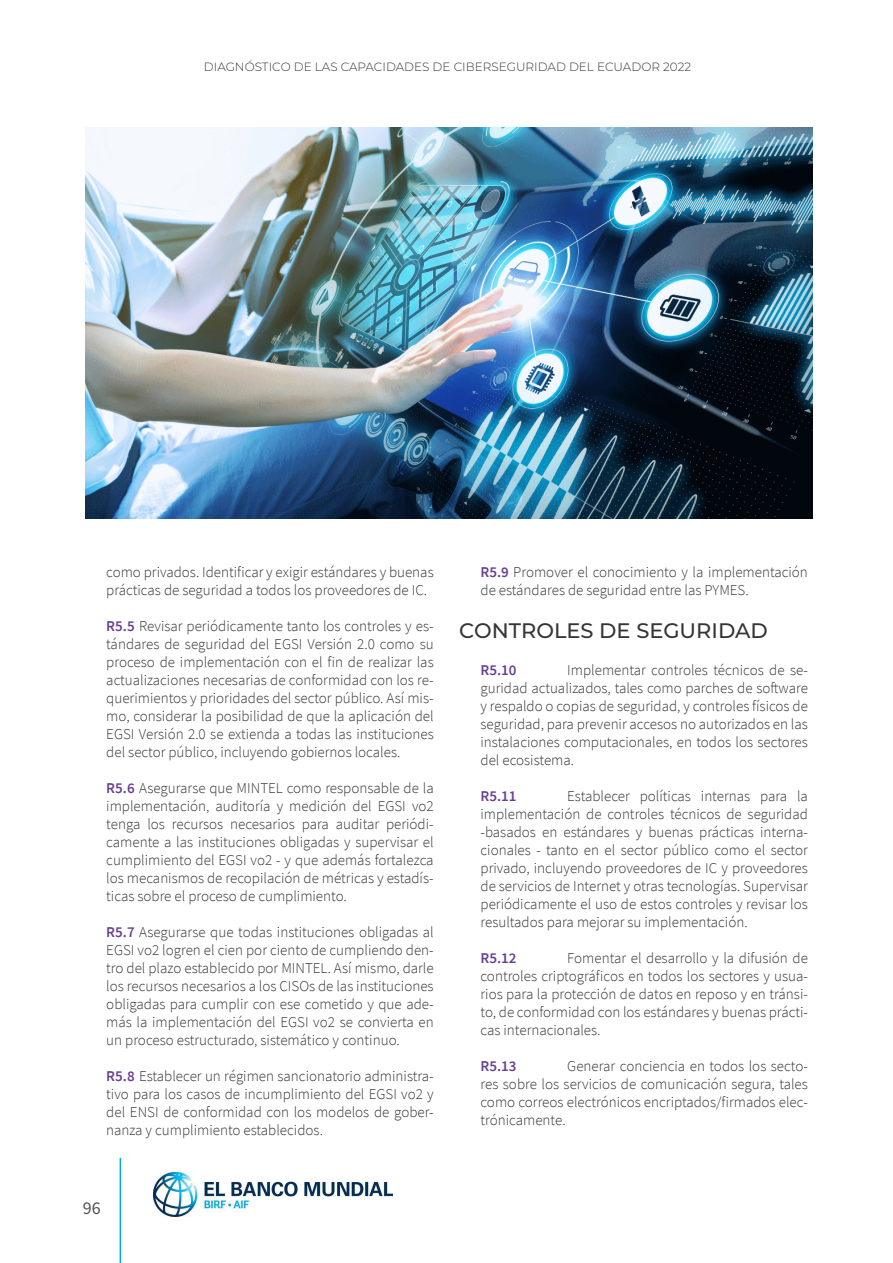
<style>
.page{position:relative;width:893px;height:1263px;background:#fff}
.page>*{position:absolute;margin:0;border:0;box-sizing:border-box;transform-origin:0 0}
.t1{font:500 21px "Montserrat";color:#363536}
.t2{font:18px "Source Sans Pro";color:#535355}
.t3{font:300 15px/18px "Source Sans Pro";color:#363536;text-align:justify}
.t4{font:600 15px "Source Sans Pro";color:#694091}
.t5{font:300 12px "Montserrat";color:#363536}
.s1{font-weight:600;color:#694091}
</style>
<div class="page">
<hr style="left:120px;top:1158px;width:1px;height:105px;background:#00abe3">
<img style="left:153px;top:1172px;width:239px;height:44px">
<img style="left:85px;top:128px;width:727px;height:391px">
<p class="t5" style="left:204px;top:59px;width:489px">DIAGNÓSTICO DE LAS CAPACIDADES DE CIBERSEGURIDAD DEL ECUADOR 2022</p>
<p class="t3" style="left:106px;top:563px;width:329px">como privados. Identificar y exigir estándares y buenas prácticas de seguridad a todos los proveedores de IC.</p>
<p class="t3" style="left:106px;top:617px;width:329px"><span class="s1">R5.5</span> Revisar periódicamente tanto los controles y es&shy;tándares de seguridad del EGSI Versión 2.0 como su proceso de implementación con el fin de realizar las actualizaciones necesarias de conformidad con los re&shy;querimientos y prioridades del sector público. Así mis&shy;mo, considerar la posibilidad de que la aplicación del EGSI Versión 2.0 se extienda a todas las instituciones del sector público, incluyendo gobiernos locales.</p>
<p class="t3" style="left:106px;top:779px;width:329px"><span class="s1">R5.6</span> Asegurarse que MINTEL como responsable de la implementación, auditoría y medición del EGSI vo2 tenga los recursos necesarios para auditar periódi&shy;camente a las instituciones obligadas y supervisar el cumplimiento del EGSI vo2 - y que además fortalezca los mecanismos de recopilación de métricas y estadís&shy;ticas sobre el proceso de cumplimiento.</p>
<p class="t3" style="left:106px;top:923px;width:329px"><span class="s1">R5.7</span> Asegurarse que todas instituciones obligadas al EGSI vo2 logren el cien por ciento de cumpliendo den&shy;tro del plazo establecido por MINTEL. Así mismo, darle los recursos necesarios a los CISOs de las instituciones obligadas para cumplir con ese cometido y que ade&shy;más la implementación del EGSI vo2 se convierta en un proceso estructurado, sistemático y continuo.</p>
<p class="t3" style="left:106px;top:1067px;width:329px"><span class="s1">R5.8</span> Establecer un régimen sancionatorio administra&shy;tivo para los casos de incumplimiento del EGSI vo2 y del ENSI de conformidad con los modelos de gober&shy;nanza y cumplimiento establecidos.</p>
<p class="t2" style="left:83px;top:1197px;width:19px">96</p>
<p class="t3" style="left:480px;top:563px;width:329px"><span class="s1">R5.9</span> Promover el conocimiento y la implementación de estándares de seguridad entre las PYMES.</p>
<h1 class="t1" style="left:459px;top:616px;width:310px">CONTROLES DE SEGURIDAD</h1>
<p class="t4" style="left:480px;top:660px;width:38px">R5.10</p>
<p class="t3" style="left:480px;top:661px;width:329px;text-indent:87px">Implementar controles técnicos de se&shy;guridad actualizados, tales como parches de software y respaldo o copias de seguridad, y controles físicos de seguridad, para prevenir accesos no autorizados en las instalaciones computacionales, en todos los sectores del ecosistema.</p>
<p class="t4" style="left:480px;top:786px;width:38px">R5.11</p>
<p class="t3" style="left:480px;top:787px;width:329px;text-indent:87px">Establecer políticas internas para la implementación de controles técnicos de seguridad -basados en estándares y buenas prácticas interna&shy;cionales - tanto en el sector público como el sector privado, incluyendo proveedores de IC y proveedores de servicios de Internet y otras tecnologías. Supervisar periódicamente el uso de estos controles y revisar los resultados para mejorar su implementación.</p>
<p class="t4" style="left:480px;top:948px;width:38px">R5.12</p>
<p class="t3" style="left:480px;top:949px;width:329px;text-indent:87px">Fomentar el desarrollo y la difusión de controles criptográficos en todos los sectores y usua&shy;rios para la protección de datos en reposo y en tránsi&shy;to, de conformidad con los estándares y buenas prácti&shy;cas internacionales.</p>
<p class="t4" style="left:480px;top:1056px;width:38px">R5.13</p>
<p class="t3" style="left:480px;top:1057px;width:329px;text-indent:87px">Generar conciencia en todos los secto&shy;res sobre los servicios de comunicación segura, tales como correos electrónicos encriptados/firmados elec&shy;trónicamente.</p>
</div>
